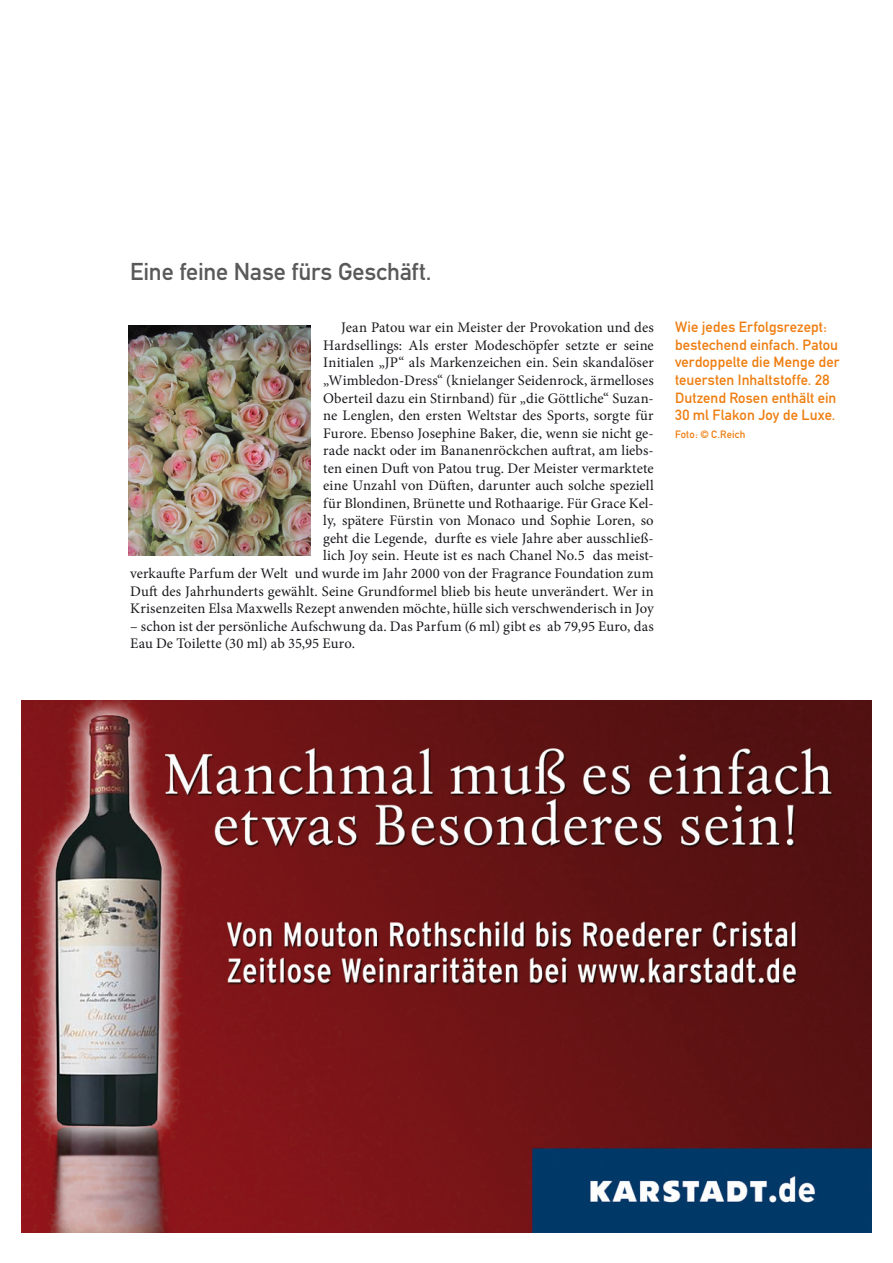
<style>
.page{position:relative;width:893px;height:1263px;background:#fff}
.page>*{position:absolute;margin:0;border:0;box-sizing:border-box;transform-origin:0 0}
.Überschrift_Grau{font:24px "DIN Mittelschrift";letter-spacing:-.005em;color:#5a5959}
.Fliesstext{font:14.7px/17.5px "Minion Pro";letter-spacing:.005em;color:#1a171c;text-align:right}
.Bildunterschrift{font:14.7px/17.5px "DIN Mittelschrift";letter-spacing:.005em;color:#ee7e11}
.Bildunterschrift-2{font:10.5px "DIN Mittelschrift";letter-spacing:.015em;color:#ee7e11}
</style>
<div class="page">
<img style="left:129px;top:326px;width:181px;height:229px">
<img style="left:21px;top:701px;width:851px;height:531px">
<p class="Überschrift_Grau" style="left:130px;top:257px;width:303px">Eine feine Nase fürs Geschäft.</p>
<p class="Fliesstext" style="left:130px;top:319px;width:525px">Jean Patou war ein Meister der Provokation und des<br>Hardsellings: Als erster Modeschöpfer setzte er seine<br>Initialen „JP“ als Markenzeichen ein. Sein skandalöser<br>„Wimbledon-Dress“ (knielanger Seidenrock, ärmelloses<br>Oberteil dazu ein Stirnband) für „die Göttliche“ Suzan-<br>ne Lenglen, den ersten Weltstar des Sports, sorgte für<br>Furore. Ebenso Josephine Baker, die, wenn sie nicht ge-<br>rade nackt oder im Bananenröckchen auftrat, am liebs-<br>ten einen Duft von Patou trug. Der Meister vermarktete<br>eine Unzahl von Düften, darunter auch solche speziell<br>für Blondinen, Brünette und Rothaarige. Für Grace Kel-<br>ly, spätere Fürstin von Monaco und Sophie Loren, so<br>geht die Legende, durfte es viele Jahre aber ausschließ-<br>lich Joy sein. Heute ist es nach Chanel No.5 das meist-<br>verkaufte Parfum der Welt und wurde im Jahr 2000 von der Fragrance Foundation zum Duft des Jahrhunderts gewählt. Seine Grundformel blieb bis heute unverändert. Wer in Krisenzeiten Elsa Maxwells Rezept anwenden möchte, hülle sich verschwenderisch in Joy</p>
<p class="Fliesstext" style="left:130px;top:617px;width:525px;text-align:left">– schon ist der persönliche Aufschwung da. Das Parfum (6 ml) gibt es ab 79,95 Euro, das<br>Eau De Toilette (30 ml) ab 35,95 Euro.</p>
<p class="Bildunterschrift" style="left:675px;top:318px;width:166px">Wie jedes Erfolgsrezept: bestechend einfach. Patou verdoppelte die Menge der teuersten Inhaltstoffe. 28<br>Dutzend Rosen enthält ein<br>30 ml Flakon Joy de Luxe.</p>
<p class="Bildunterschrift-2" style="left:675px;top:428px;width:72px">Foto: © C.Reich</p>
</div>
